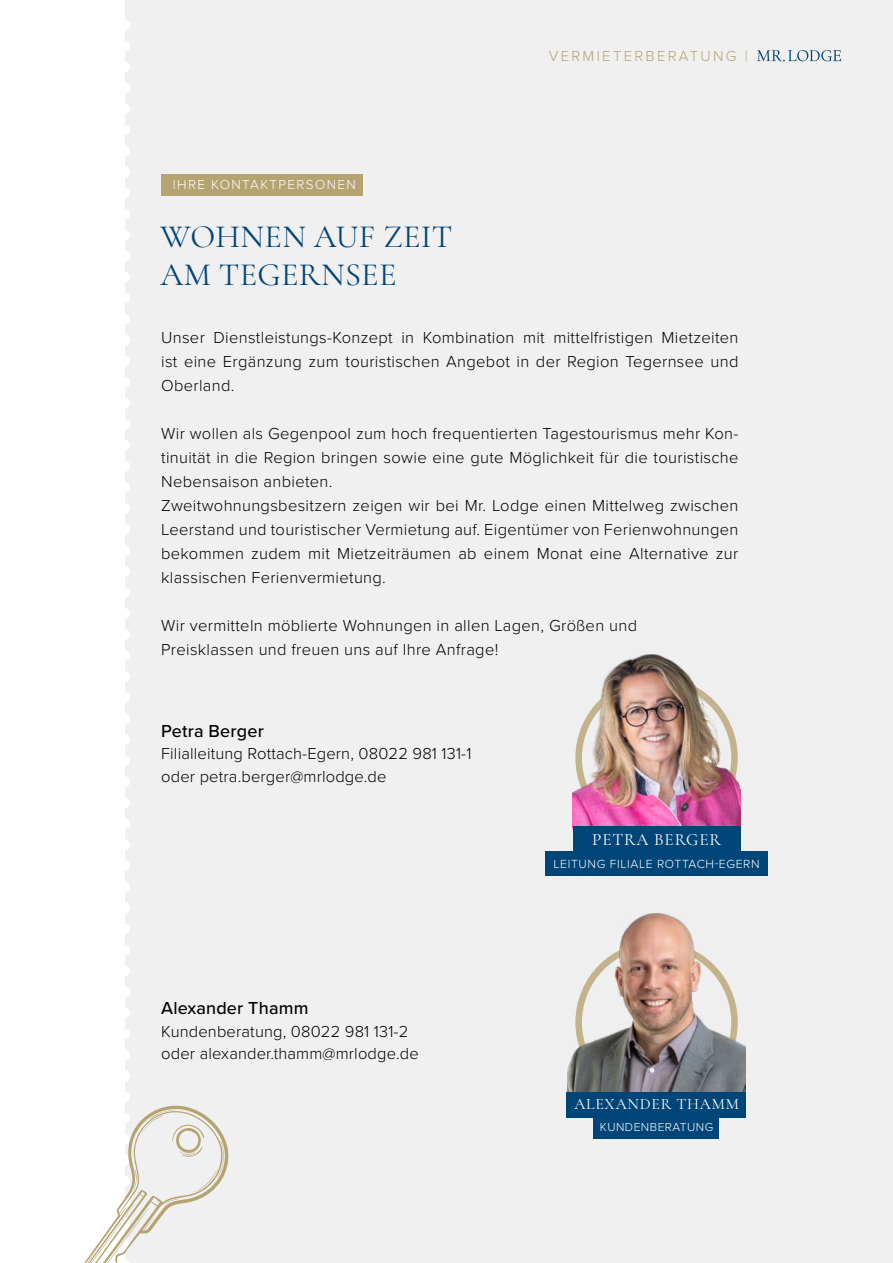
<style>
.page{position:relative;width:893px;height:1263px;background:#fff}
.page>*{position:absolute;margin:0;border:0;box-sizing:border-box;transform-origin:0 0}
.t1{font:32.55px/37.7px "Cormorant Garamond";letter-spacing:.01em;color:#004577}
.t2{font:500 18px "Proxima Nova";letter-spacing:.01em;color:#000}
.t3{font:17.1px "Cormorant Garamond";letter-spacing:.05em;color:#fff}
.t4{font:300 16.5px/24px "Proxima Nova";letter-spacing:.02em;color:#000}
.t5{font:15.75px "Cormorant Garamond";letter-spacing:.05em;color:#fff}
.t6{font:300 15px "Proxima Nova";letter-spacing:.15em;color:#b5a372}
.t7{font:300 13.5px "Proxima Nova";letter-spacing:.1em;color:#fff}
.t8{font:300 12.15px "Proxima Nova";letter-spacing:.05em;color:#fff}
.t9{font:300 12px "Proxima Nova";letter-spacing:.04em;color:#fff}
</style>
<div class="page">
<div style="left:125px;top:0;width:768px;height:1263px;background:#f0f0f0"></div>
<svg style="left:84px;top:46px;width:146px;height:1217px"></svg>
<img style="left:573px;top:654px;width:167px;height:172px">
<div style="left:573px;top:826px;width:167px;height:26px;background:#004577"></div>
<div style="left:545px;top:851px;width:223px;height:24px;background:#004577"></div>
<img style="left:567px;top:913px;width:179px;height:179px">
<div style="left:567px;top:1092px;width:179px;height:26px;background:#004577"></div>
<div style="left:593px;top:1115px;width:126px;height:24px;background:#004577"></div>
<svg style="left:757px;top:50px;width:84px;height:11px"></svg>
<div style="left:161px;top:174px;width:202px;height:21px;background:#b5a372"></div>
<p class="t7" style="left:173px;top:174px;width:185px">IHRE KONTAKTPERSONEN</p>
<h1 class="t1" style="left:161px;top:218px;width:293px">WOHNEN AUF ZEIT<br>AM TEGERNSEE</h1>
<p class="t6" style="left:549px;top:45px;width:201px">VERMIETERBERATUNG |</p>
<p class="t4" style="left:161px;top:325px;width:579px;text-align:justify">Unser Dienstleistungs-Konzept in Kombination mit mittelfristigen Mietzeiten ist eine Ergänzung zum touristischen Angebot in der Region Tegernsee und Oberland.</p>
<p class="t4" style="left:161px;top:421px;width:579px">Wir wollen als Gegenpool zum hoch frequentierten Tagestourismus mehr Kon&shy;tinuität in die Region bringen sowie eine gute Möglichkeit für die touristische Nebensaison anbieten.<br>Zweitwohnungsbesitzern zeigen wir bei Mr. Lodge einen Mittelweg zwischen Leerstand und touristischer Vermietung auf. Eigentümer von Ferienwohnungen bekommen zudem mit Mietzeiträumen ab einem Monat eine Alternative zur klassischen Ferienvermietung.</p>
<p class="t4" style="left:161px;top:613px;width:477px">Wir vermitteln möblierte Wohnungen in allen Lagen, Größen und<br>Preisklassen und freuen uns auf Ihre Anfrage!</p>
<p class="t2" style="left:161px;top:717px;width:104px">Petra Berger</p>
<p class="t4" style="left:161px;top:742px;width:312px;line-height:22.5px">Filialleitung Rottach-Egern, 08022 981 131-1 oder petra.berger@mrlodge.de</p>
<p class="t2" style="left:161px;top:995px;width:149px">Alexander Thamm</p>
<p class="t4" style="left:161px;top:1019px;width:259px;line-height:22.5px">Kundenberatung, 08022 981 131-2 oder alexander.thamm@mrlodge.de</p>
<p class="t3" style="left:592px;top:829px;width:130px">PETRA BERGER</p>
<p class="t8" style="left:553px;top:855px;width:208px">LEITUNG FILIALE ROTTACH-EGERN</p>
<p class="t5" style="left:574px;top:1095px;width:166px">ALEXANDER THAMM</p>
<p class="t9" style="left:600px;top:1118px;width:115px">KUNDENBERATUNG</p>
</div>
